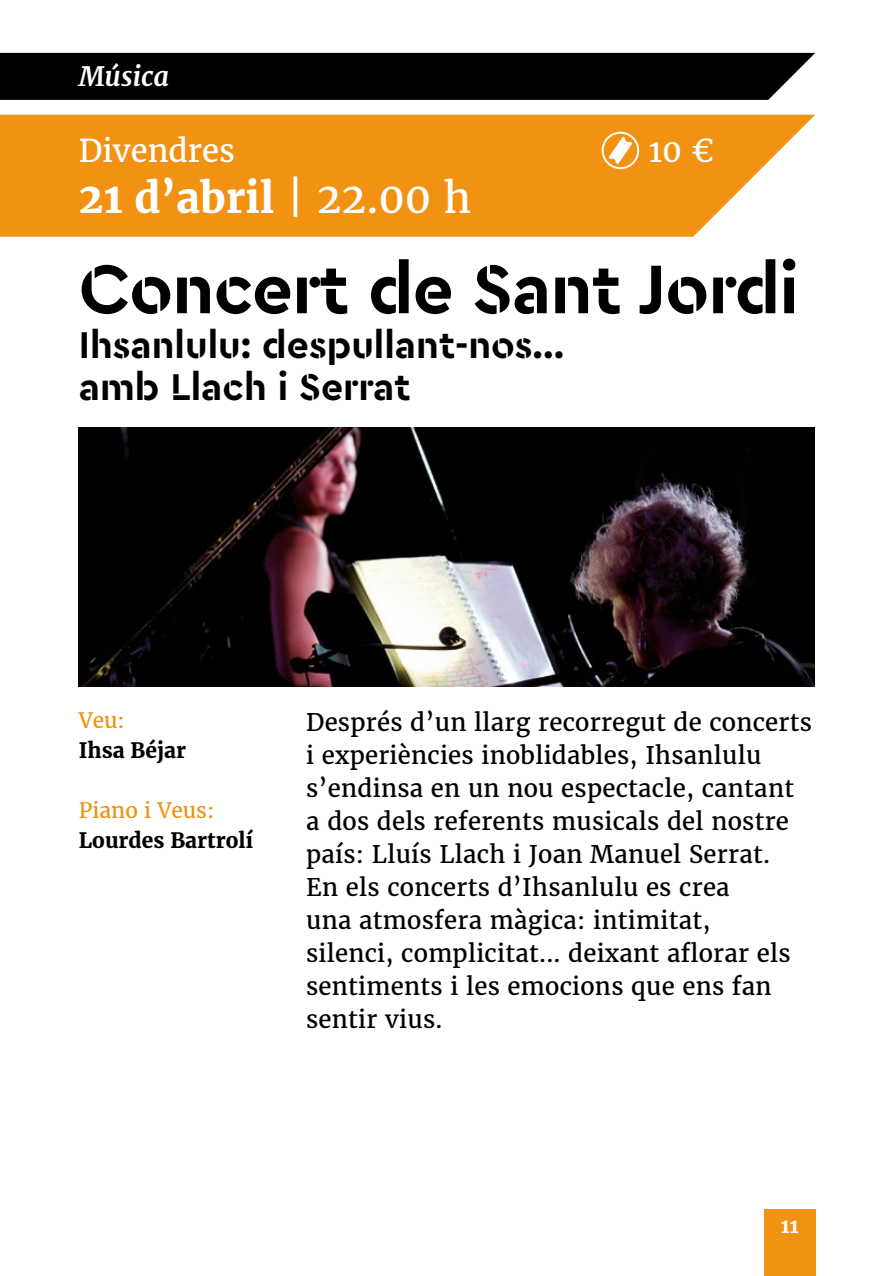
<style>
.page{position:relative;width:893px;height:1276px;background:#fff}
.page>*{position:absolute;margin:0;border:0;box-sizing:border-box;transform-origin:0 0}
.t1{font:700 72px "Cera Stencil";letter-spacing:-.01em;color:#000}
.t2{font:700 41.4px "Merriweather";color:#fff}
.t3{font:700 39px/42px "Cera Stencil";color:#000}
.t4{font:31.2px "Merriweather";color:#fff}
.t5{font:italic 700 27px "Merriweather";color:#fff}
.t6{font:24px/33px "Merriweather";letter-spacing:.01em;color:#000}
.t7{font:700 21px "Merriweather";color:#000}
.t8{font:21px "Merriweather";color:#f19213}
.t9{font:700 19.5px "Merriweather";color:#fff}
.s1{font-weight:400}
</style>
<div class="page">
<div style="left:0;top:53px;width:815px;height:47px;background:#000"></div>
<svg style="left:0;top:115px;width:815px;height:122px;background:#f29a25"></svg>
<img style="left:79px;top:427px;width:735px;height:259px">
<svg style="left:608px;top:137px;width:24px;height:27px"></svg>
<div style="left:602px;top:132px;width:37px;height:37px;border:2px solid #fff;border-radius:50%"></div>
<div style="left:764px;top:1209px;width:51px;height:67px;background:#f19213"></div>
<p class="t5" style="left:79px;top:58px;width:92px">Música</p>
<h3 class="t4" style="left:79px;top:130px;width:158px">Divendres</h3>
<h2 class="t2" style="left:79px;top:170px;width:394px">21 d’abril <span class="s1">| 22.00 h</span></h2>
<h3 class="t4" style="left:649px;top:130px;width:68px">10 €</h3>
<h1 class="t1" style="left:79px;top:241px;width:721px">Concert de Sant Jordi</h1>
<h3 class="t3" style="left:79px;top:322px;width:487px">Ihsanlulu: despullant-nos... amb Llach i Serrat</h3>
<p class="t8" style="left:79px;top:706px;width:48px">Veu:</p>
<p class="t7" style="left:79px;top:736px;width:109px">Ihsa Béjar</p>
<p class="t8" style="left:79px;top:796px;width:137px">Piano i Veus:</p>
<p class="t7" style="left:79px;top:826px;width:176px">Lourdes Bartrolí</p>
<p class="t6" style="left:306px;top:705px;width:507px">Després d’un llarg recorregut de concerts i experiències inoblidables, Ihsanlulu s’endinsa en un nou espectacle, cantant a dos dels referents musicals del nostre país: Lluís Llach i Joan Manuel Serrat.<br>En els concerts d’Ihsanlulu es crea<br>una atmosfera màgica: intimitat,<br>silenci, complicitat... deixant aflorar els sentiments i les emocions que ens fan sentir vius.</p>
<p class="t9" style="left:781px;top:1212px;width:19px">11</p>
</div>
